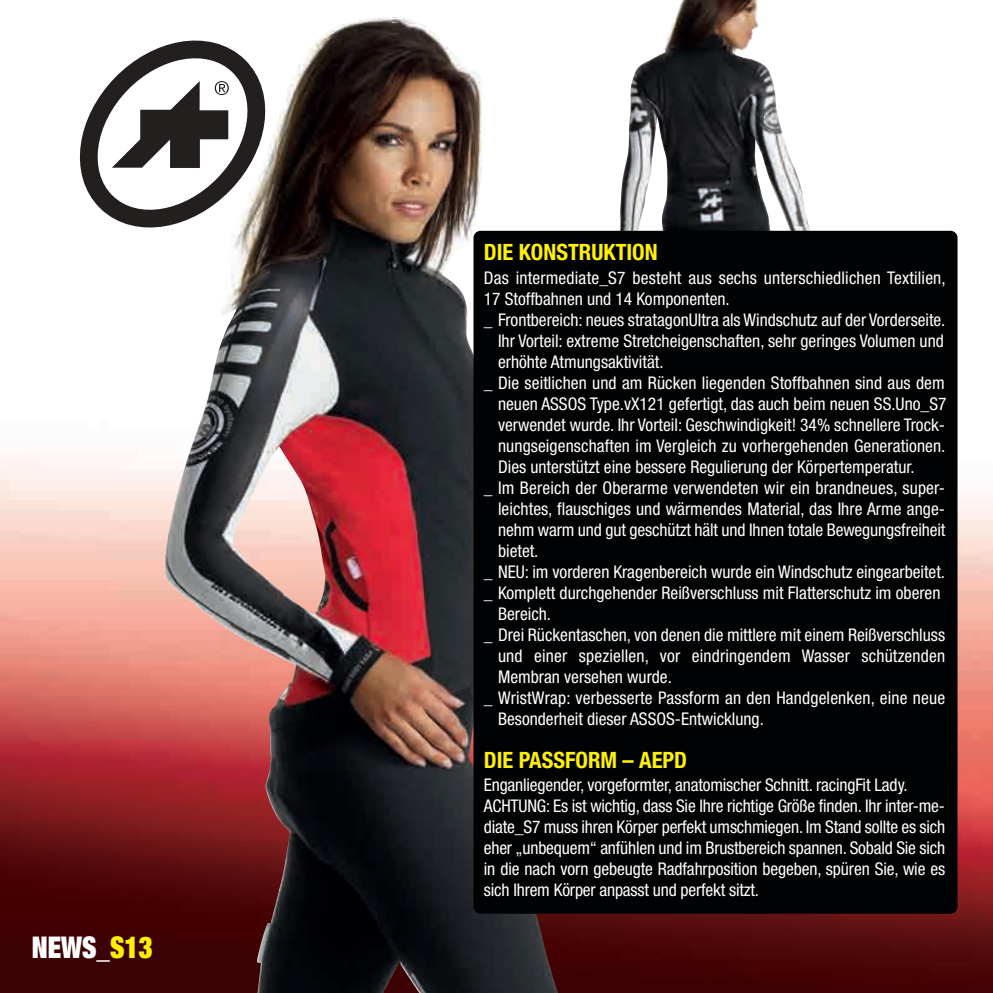
<style>
.page{position:relative;width:993px;height:993px;background:#fff}
.page>*{position:absolute;margin:0;border:0;box-sizing:border-box;transform-origin:0 0}
.t1{font:900 expanded 30px "Helvetica Neue";color:#fff;scale:.9 1}
.t2{font:700 condensed 22.5px "Helvetica Neue";color:#fff101}
.t3{font:condensed 17.5px/21px "Helvetica Neue";color:#fff}
.s1{color:#fff101}
</style>
<div class="page">
<img style="left:0;top:17px;width:992px;height:975px">
<img style="left:150px;top:18px;width:421px;height:974px">
<img style="left:657px;top:0;width:158px;height:231px">
<svg style="left:38px;top:40px;width:266px;height:222px"></svg>
<svg style="left:88px;top:48px;width:169px;height:172px"></svg>
<div style="left:473px;top:231px;width:484px;height:682px;background:#010203;border-radius:7px"></div>
<h1 class="t1" style="left:32px;top:927px;width:135px">NEWS_<span class="s1">S13</span></h1>
<p class="t2" style="left:483px;top:239px;width:175px">DIE KONSTRUKTION</p>
<p class="t3" style="left:483px;top:267px;width:463px">Das intermediate_S7 besteht aus sechs unterschiedlichen Textilien,</p>
<p class="t3" style="left:483px;top:288px;width:247px">17 Stoffbahnen und 14 Komponenten.</p>
<p class="t3" style="left:483px;top:309px;width:463px">_ Frontbereich: neues stratagonUltra als Windschutz auf der Vorderseite.</p>
<p class="t3" style="left:498px;top:330px;width:447px">Ihr Vorteil: extreme Stretcheigenschaften, sehr geringes Volumen und</p>
<p class="t3" style="left:498px;top:351px;width:167px">erhöhte Atmungsaktivität.</p>
<p class="t3" style="left:483px;top:372px;width:462px">_ Die seitlichen und am Rücken liegenden Stoffbahnen sind aus dem</p>
<p class="t3" style="left:498px;top:393px;width:450px">neuen ASSOS Type.vX121 gefertigt, das auch beim neuen SS.Uno_S7</p>
<p class="t3" style="left:498px;top:414px;width:448px">verwendet wurde. Ihr Vorteil: Geschwindigkeit! 34% schnellere Trock-</p>
<p class="t3" style="left:498px;top:435px;width:449px">nungseigenschaften im Vergleich zu vorhergehenden Generationen.</p>
<p class="t3" style="left:498px;top:456px;width:418px">Dies unterstützt eine bessere Regulierung der Körpertemperatur.</p>
<p class="t3" style="left:483px;top:477px;width:462px">_ Im Bereich der Oberarme verwendeten wir ein brandneues, super -</p>
<p class="t3" style="left:498px;top:498px;width:448px">leichtes, flauschiges und wärmendes Material, das Ihre Arme ange -</p>
<p class="t3" style="left:498px;top:519px;width:449px">nehm warm und gut geschützt hält und Ihnen totale Bewegungsfreiheit</p>
<p class="t3" style="left:498px;top:540px;width:42px">bietet.</p>
<p class="t3" style="left:483px;top:561px;width:462px">_ NEU: im vorderen Kragenbereich wurde ein Windschutz eingearbeitet.</p>
<p class="t3" style="left:483px;top:582px;width:458px">_ Komplett durchgehender Reißverschluss mit Flatterschutz im oberen</p>
<p class="t3" style="left:498px;top:603px;width:55px">Bereich.</p>
<p class="t3" style="left:483px;top:624px;width:462px">_ Drei Rückentaschen, von denen die mittlere mit einem Reißverschluss</p>
<p class="t3" style="left:498px;top:645px;width:448px">und einer speziellen, vor eindringendem Wasser schützenden</p>
<p class="t3" style="left:498px;top:666px;width:175px">Membran versehen wurde.</p>
<p class="t3" style="left:483px;top:687px;width:462px">_ WristWrap: verbesserte Passform an den Handgelenken, eine neue</p>
<p class="t3" style="left:498px;top:708px;width:267px">Besonderheit dieser ASSOS-Entwicklung.</p>
<p class="t2" style="left:483px;top:746px;width:205px">DIE PASSFORM – AEPD</p>
<p class="t3" style="left:483px;top:774px;width:463px">Enganliegender, vorgeformter, anatomischer Schnitt. racingFit Lady.<br>ACHTUNG: Es ist wichtig, dass Sie Ihre richtige Größe finden. Ihr inter -me&shy;diate_S7 muss ihren Körper perfekt umschmiegen. Im Stand sollte es sich eher „unbequem“ anfühlen und im Brustbereich spannen. Sobald Sie sich in die nach vorn gebeugte Radfahrposition begeben, spüren Sie, wie es sich Ihrem Körper anpasst und perfekt sitzt.</p>
</div>
